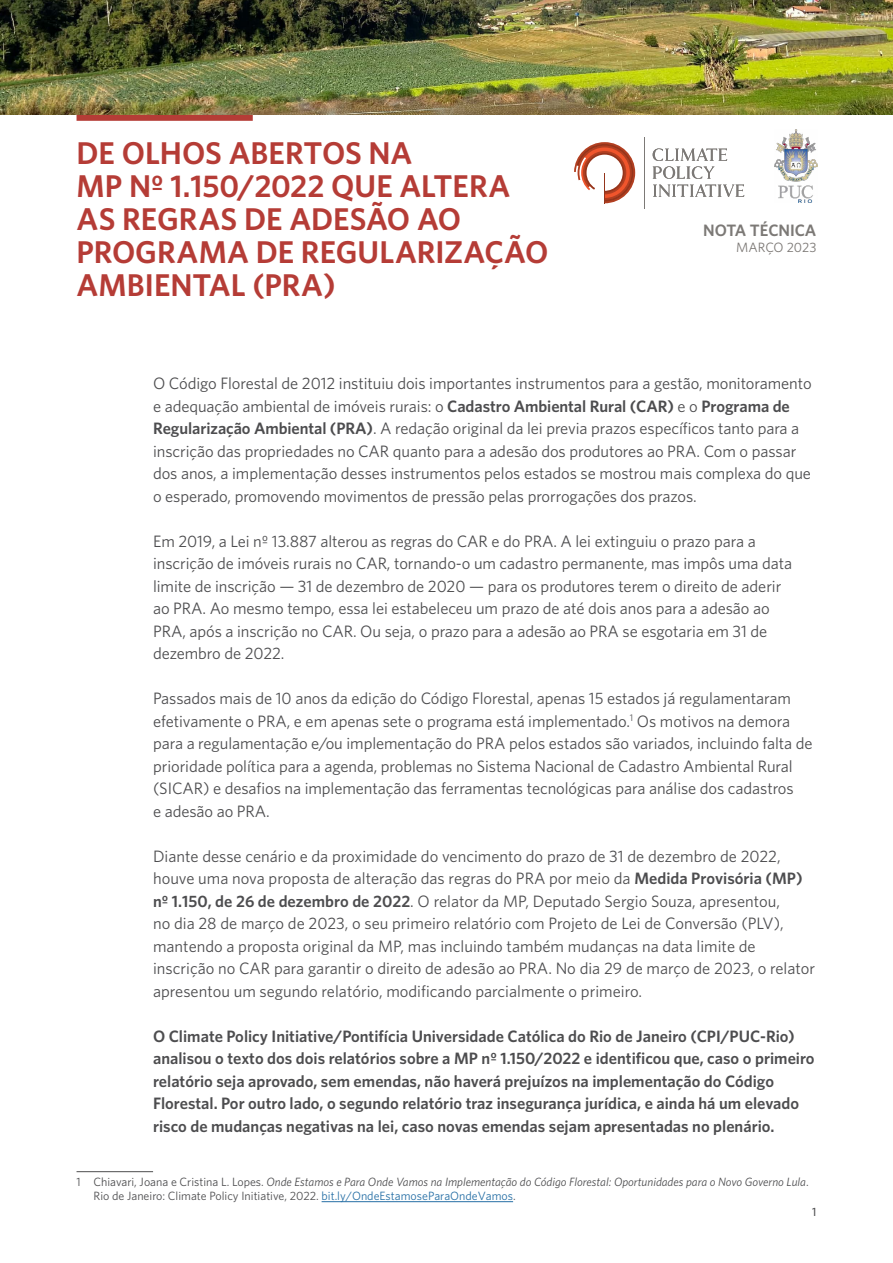
<style>
.page{position:relative;width:893px;height:1263px;background:#fff}
.page>*{position:absolute;margin:0;border:0;box-sizing:border-box;transform-origin:0 0}
.t1{font:600 31.5px/33px "Whitney";color:#b53c36}
.t2{font:16.5px/22.5px "Whitney";letter-spacing:-.005em;color:#4d4d4f}
.t3{font:600 16.5px/22.5px "Whitney";color:#4d4d4f}
.t4{font:600 16.5px "Whitney";color:#7c7976}
.t5{font:13.5px "Whitney";color:#7b7774}
.t6{font:italic 12px/14.4px "Whitney";color:#4d4d4f}
.t7{font:500 12px "Whitney";color:#4d4d4f}
.s1{font-weight:600}
.s2{font-style:normal}
.s3{font-style:normal;color:#266fa5}
</style>
<div class="page">
<hr style="left:77px;top:1171px;width:76px;height:1px;background:#4d4d4f">
<hr style="left:322px;top:1201px;width:191px;height:1px;background:#266fa5">
<svg style="left:574px;top:142px;width:61px;height:61px"></svg>
<hr style="left:604px;top:173px;width:1px;height:30px;background:#9ea0a3">
<svg style="left:653px;top:148px;width:91px;height:49px"></svg>
<hr style="left:644px;top:137px;width:1px;height:72px;background:#7c7976">
<div style="left:77px;top:115px;width:176px;height:6px;background:#b53c36"></div>
<img style="left:774px;top:129px;width:43px;height:73px">
<img style="left:0;top:0;width:893px;height:115px">
<h1 class="t1" style="left:77px;top:136px;width:473px">DE OLHOS ABERTOS NA<br>MP Nº 1.150/2022 QUE ALTERA<br>AS REGRAS DE ADESÃO AO<br>PROGRAMA DE REGULARIZAÇÃO<br>AMBIENTAL (PRA)</h1>
<p class="t4" style="left:703px;top:219px;width:115px">NOTA TÉCNICA</p>
<p class="t5" style="left:736px;top:238px;width:82px">MARÇO 2023</p>
<p class="t2" style="left:153px;top:372px;width:660px">O Código Florestal de 2012 instituiu dois importantes instrumentos para a gestão, monitoramento e adequação ambiental de imóveis rurais: o <span class="s1">Cadastro Ambiental Rural (CAR)</span> e o <span class="s1">Programa de Regularização Ambiental (PRA)</span>. A redação original da lei previa prazos específicos tanto para a inscrição das propriedades no CAR quanto para a adesão dos produtores ao PRA. Com o passar dos anos, a implementação desses instrumentos pelos estados se mostrou mais complexa do que o esperado, promovendo movimentos de pressão pelas prorrogações dos prazos.</p>
<p class="t2" style="left:153px;top:529px;width:641px">Em 2019, a Lei nº 13.887 alterou as regras do CAR e do PRA. A lei extinguiu o prazo para a inscrição de imóveis rurais no CAR, tornando-o um cadastro permanente, mas impôs uma data limite de inscrição — 31 de dezembro de 2020 — para os produtores terem o direito de aderir ao PRA. Ao mesmo tempo, essa lei estabeleceu um prazo de até dois anos para a adesão ao PRA, após a inscrição no CAR. Ou seja, o prazo para a adesão ao PRA se esgotaria em 31 de dezembro de 2022.</p>
<p class="t2" style="left:153px;top:687px;width:661px">Passados mais de 10 anos da edição do Código Florestal, apenas 15 estados já regulamentaram efetivamente o PRA, e em apenas sete o programa está implementado.<sup>1</sup> Os motivos na demora para a regulamentação e/ou implementação do PRA pelos estados são variados, incluindo falta de prioridade política para a agenda, problemas no Sistema Nacional de Cadastro Ambiental Rural (SICAR) e desafios na implementação das ferramentas tecnológicas para análise dos cadastros<br>e adesão ao PRA.</p>
<p class="t2" style="left:153px;top:844px;width:664px">Diante desse cenário e da proximidade do vencimento do prazo de 31 de dezembro de 2022, houve uma nova proposta de alteração das regras do PRA por meio da <span class="s1">Medida Provisória (MP) nº 1.150, de 26 de dezembro de 2022</span>. O relator da MP, Deputado Sergio Souza, apresentou,<br>no dia 28 de março de 2023, o seu primeiro relatório com Projeto de Lei de Conversão (PLV), mantendo a proposta original da MP, mas incluindo também mudanças na data limite de inscrição no CAR para garantir o direito de adesão ao PRA. No dia 29 de março de 2023, o relator apresentou um segundo relatório, modificando parcialmente o primeiro.</p>
<p class="t3" style="left:153px;top:1025px;width:663px">O Climate Policy Initiative/Pontifícia Universidade Católica do Rio de Janeiro (CPI/PUC-Rio) analisou o texto dos dois relatórios sobre a MP nº 1.150/2022 e identificou que, caso o primeiro relatório seja aprovado, sem emendas, não haverá prejuízos na implementação do Código Florestal. Por outro lado, o segundo relatório traz insegurança jurídica, e ainda há um elevado risco de mudanças negativas na lei, caso novas emendas sejam apresentadas no plenário.</p>
<p class="t6" style="left:94px;top:1174px;width:717px;text-indent:-17px"><span class="s2">1 Chiavari, Joana e Cristina L. Lopes.</span> Onde Estamos e Para Onde Vamos na Implementação do Código Florestal: Oportunidades para o Novo Governo Lula<span class="s2">.<br>Rio de Janeiro: Climate Policy Initiative, 2022.</span> <span class="s3">bit.ly/OndeEstamoseParaOndeVamos</span><span class="s2">.</span></p>
<p class="t7" style="left:812px;top:1204px;width:6px">1</p>
</div>
